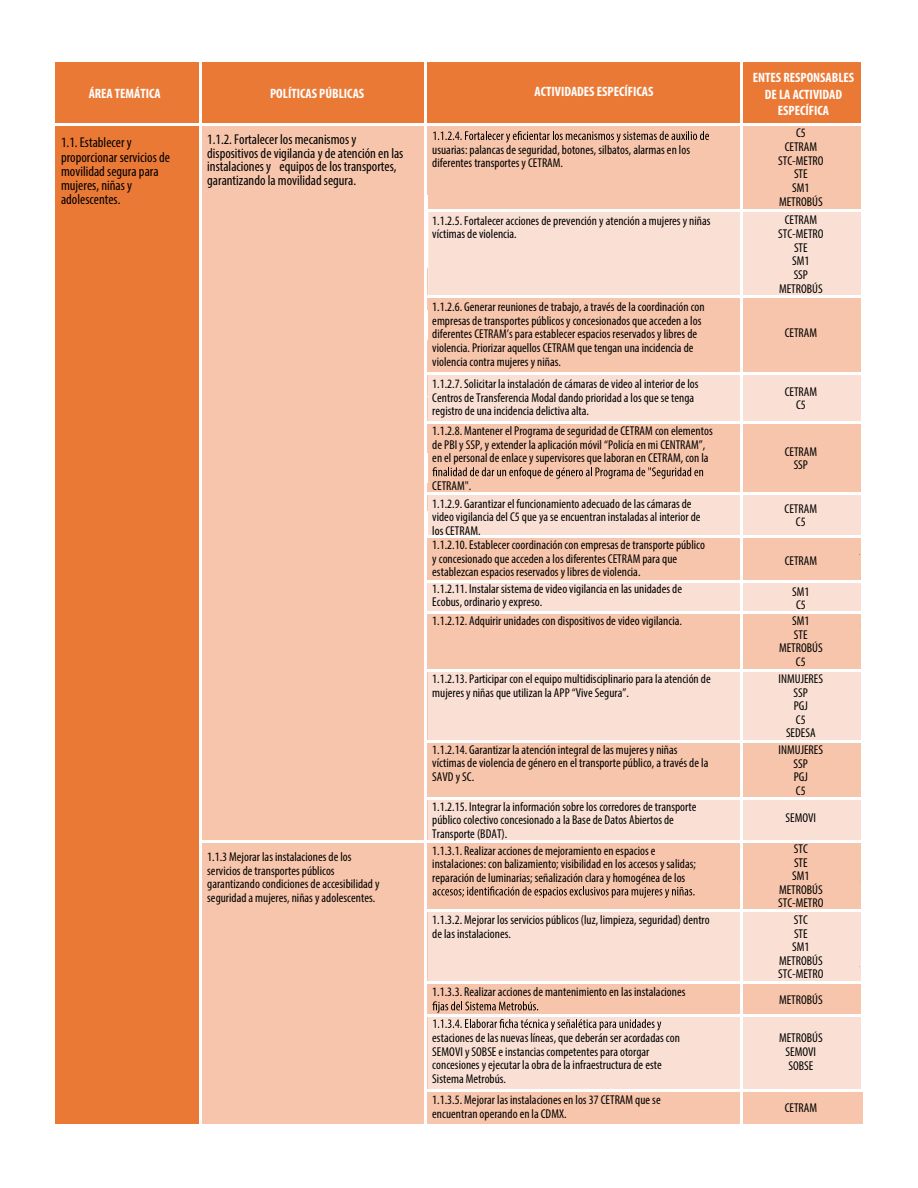
<style>
.page{position:relative;width:918px;height:1188px;background:#fff}
.page>*{position:absolute;margin:0;border:0;box-sizing:border-box;transform-origin:0 0}
.t1{font:condensed 14.25px/14.1px "Myriad Pro";color:#000}
.t2{font:700 condensed 13.65px/16.4px "Myriad Pro";color:#fff;text-align:center}
.t3{font:condensed 12.9px/13.5px "Myriad Pro";color:#000}
</style>
<div class="page">
<div style="left:428px;top:125px;width:314px;height:85px;background:#f6c5ab"></div>
<div style="left:742px;top:125px;width:120px;height:85px;background:#f6c5ab"></div>
<div style="left:742px;top:422px;width:120px;height:72px;background:#f6c5ab"></div>
<div style="left:742px;top:613px;width:120px;height:57px;background:#f6c5ab"></div>
<div style="left:741px;top:62px;width:121px;height:62px;background:#eb7936"></div>
<div style="left:201px;top:120px;width:226px;height:1004px;background:#f6c5ab"></div>
<div style="left:55px;top:62px;width:146px;height:62px;background:#eb7936"></div>
<div style="left:201px;top:62px;width:226px;height:62px;background:#eb7936"></div>
<div style="left:427px;top:62px;width:315px;height:62px;background:#eb7936"></div>
<div style="left:55px;top:120px;width:145px;height:1004px;background:#eb7936"></div>
<div style="left:428px;top:211px;width:314px;height:86px;background:#fae0d4"></div>
<div style="left:742px;top:211px;width:120px;height:86px;background:#fae0d4"></div>
<div style="left:428px;top:297px;width:313px;height:76px;background:#f6c5ab"></div>
<div style="left:742px;top:296px;width:120px;height:78px;background:#f6c5ab"></div>
<div style="left:428px;top:374px;width:313px;height:48px;background:#fae0d4"></div>
<div style="left:742px;top:374px;width:121px;height:48px;background:#fae0d4"></div>
<div style="left:428px;top:422px;width:313px;height:72px;background:#f6c5ab"></div>
<div style="left:428px;top:495px;width:314px;height:42px;background:#fae0d4"></div>
<div style="left:742px;top:495px;width:120px;height:42px;background:#fae0d4"></div>
<div style="left:426px;top:536px;width:315px;height:46px;background:#f6c5ab"></div>
<div style="left:742px;top:537px;width:120px;height:45px;background:#f6c5ab"></div>
<div style="left:427px;top:581px;width:315px;height:32px;background:#fae0d4"></div>
<div style="left:742px;top:582px;width:120px;height:31px;background:#fae0d4"></div>
<div style="left:428px;top:613px;width:313px;height:57px;background:#f6c5ab"></div>
<div style="left:428px;top:671px;width:314px;height:71px;background:#fae0d4"></div>
<div style="left:742px;top:671px;width:120px;height:71px;background:#fae0d4"></div>
<div style="left:428px;top:741px;width:313px;height:56px;background:#f6c5ab"></div>
<div style="left:424px;top:840px;width:317px;height:72px;background:#f6c5ab"></div>
<div style="left:424px;top:981px;width:317px;height:35px;background:#f6c5ab"></div>
<div style="left:741px;top:981px;width:122px;height:35px;background:#f6c5ab"></div>
<div style="left:424px;top:1090px;width:317px;height:34px;background:#f6c5ab"></div>
<div style="left:741px;top:1090px;width:122px;height:34px;background:#f6c5ab"></div>
<div style="left:743px;top:840px;width:120px;height:72px;background:#f6c5ab"></div>
<div style="left:742px;top:741px;width:120px;height:56px;background:#f6c5ab"></div>
<div style="left:428px;top:797px;width:313px;height:44px;background:#fae0d4"></div>
<div style="left:428px;top:910px;width:313px;height:72px;background:#fae0d4"></div>
<div style="left:743px;top:910px;width:120px;height:72px;background:#fae0d4"></div>
<div style="left:428px;top:1015px;width:313px;height:75px;background:#fae0d4"></div>
<div style="left:743px;top:1015px;width:120px;height:75px;background:#fae0d4"></div>
<div style="left:742px;top:797px;width:120px;height:44px;background:#fae0d4"></div>
<hr style="left:54px;top:123px;width:809px;height:3px;background:#fff">
<hr style="left:426px;top:209px;width:437px;height:2px;background:#fff">
<hr style="left:426px;top:296px;width:437px;height:2px;background:#fff">
<hr style="left:426px;top:372px;width:437px;height:2px;background:#fff">
<hr style="left:426px;top:421px;width:437px;height:2px;background:#fff">
<hr style="left:427px;top:493px;width:436px;height:2px;background:#fff">
<hr style="left:426px;top:536px;width:437px;height:2px;background:#fff">
<hr style="left:426px;top:581px;width:437px;height:2px;background:#fff">
<hr style="left:426px;top:612px;width:437px;height:2px;background:#fff">
<hr style="left:426px;top:670px;width:437px;height:2px;background:#fff">
<hr style="left:426px;top:740px;width:437px;height:2px;background:#fff">
<hr style="left:426px;top:797px;width:437px;height:2px;background:#fff">
<hr style="left:741px;top:62px;width:2px;height:1062px;background:#fff">
<hr style="left:862px;top:62px;width:2px;height:1028px;background:#fff">
<hr style="left:425px;top:62px;width:2px;height:1065px;background:#fff">
<hr style="left:199px;top:62px;width:2px;height:1062px;background:#fff">
<hr style="left:200px;top:840px;width:663px;height:2px;background:#fff">
<hr style="left:426px;top:910px;width:437px;height:2px;background:#fff">
<hr style="left:426px;top:982px;width:437px;height:2px;background:#fff">
<hr style="left:426px;top:1015px;width:437px;height:2px;background:#fff">
<hr style="left:426px;top:1089px;width:437px;height:2px;background:#fff">
<svg style="left:433px;top:131px;width:276px;height:12px"></svg>
<svg style="left:432px;top:467px;width:271px;height:12px"></svg>
<svg style="left:433px;top:886px;width:262px;height:12px"></svg>
<svg style="left:432px;top:1001px;width:106px;height:12px"></svg>
<svg style="left:433px;top:1019px;width:228px;height:12px"></svg>
<p class="t2" style="left:89px;top:85px;width:73px">ÁREA TEMÁTICA</p>
<p class="t2" style="left:270px;top:85px;width:96px">POLÍTICAS PÚBLICAS</p>
<p class="t2" style="left:535px;top:83px;width:120px">ACTIVIDADES ESPECÍFICAS</p>
<p class="t1" style="left:207px;top:132px;width:198px;line-height:13.6px">1.1.2. Fortalecer los mecanismos y dispositivos de vigilancia y de atención en las instalaciones y equipos de los transportes, garantizando la movilidad segura.</p>
<p class="t1" style="left:61px;top:136px;width:110px">1.1. Establecer y proporcionar servicios de movilidad segura para mujeres, niñas y adolescentes.</p>
<p class="t3" style="left:432px;top:142px;width:259px">usuarias: palancas de seguridad, botones, silbatos, alarmas en los diferentes transportes y CETRAM.</p>
<p class="t2" style="left:753px;top:69px;width:103px">ENTES RESPONSABLES<br>DE LA ACTIVIDAD<br>ESPECÍFICA</p>
<p class="t3" style="left:778px;top:126px;width:47px;text-align:center">C5<br>CETRAM<br>STC-METRO<br>STE<br>SM1<br>METROBÚS</p>
<p class="t3" style="left:432px;top:213px;width:280px">1.1.2.5. Fortalecer acciones de prevención y atención a mujeres y niñas víctimas de violencia.</p>
<p class="t3" style="left:778px;top:213px;width:47px;text-align:center">CETRAM<br>STC-METRO<br>STE<br>SM1<br>SSP<br>METROBÚS</p>
<p class="t3" style="left:432px;top:300px;width:274px">1.1.2.6. Generar reuniones de trabajo, a través de la coordinación con empresas de transportes públicos y concesionados que acceden a los diferentes CETRAM’s para establecer espacios reservados y libres de violencia. Priorizar aquellos CETRAM que tengan una incidencia de violencia contra mujeres y niñas.</p>
<p class="t3" style="left:785px;top:326px;width:34px">CETRAM</p>
<p class="t3" style="left:432px;top:377px;width:268px">1.1.2.7. Solicitar la instalación de cámaras de video al interior de los<br>Centros de Transferencia Modal dando prioridad a los que se tenga registro de una incidencia delictiva alta.</p>
<p class="t3" style="left:785px;top:384px;width:34px;text-align:center">CETRAM<br>C5</p>
<p class="t3" style="left:432px;top:424px;width:282px">1.1.2.8. Mantener el Programa de seguridad de CETRAM con elementos de PBI y SSP, y extender la aplicación móvil “Policía en mi CENTRAM”, en el personal de enlace y supervisores que laboran en CETRAM, con la</p>
<p class="t3" style="left:432px;top:479px;width:41px">CETRAM".</p>
<p class="t3" style="left:785px;top:444px;width:34px;text-align:center">CETRAM<br>SSP</p>
<p class="t3" style="left:432px;top:497px;width:270px">1.1.2.9. Garantizar el funcionamiento adecuado de las cámaras de video vigilancia del C5 que ya se encuentran instaladas al interior de los CETRAM.</p>
<p class="t3" style="left:785px;top:502px;width:34px;text-align:center">CETRAM<br>C5</p>
<p class="t3" style="left:432px;top:538px;width:274px">1.1.2.10. Establecer coordinación con empresas de transporte público y concesionado que acceden a los diferentes CETRAM para que establezcan espacios reservados y libres de violencia.</p>
<p class="t3" style="left:432px;top:582px;width:251px">1.1.2.11. Instalar sistema de video vigilancia en las unidades de<br>Ecobus, ordinario y expreso.</p>
<p class="t3" style="left:792px;top:584px;width:19px">SM1<br>C5</p>
<p class="t3" style="left:432px;top:614px;width:251px">1.1.2.12. Adquirir unidades con dispositivos de video vigilancia.</p>
<p class="t3" style="left:779px;top:614px;width:45px;text-align:center">SM1<br>STE<br>METROBÚS<br>C5</p>
<p class="t3" style="left:432px;top:672px;width:280px">1.1.2.13. Participar con el equipo multidisciplinario para la atención de mujeres y niñas que utilizan la APP “Vive Segura”.</p>
<p class="t3" style="left:779px;top:672px;width:46px;text-align:center">INMUJERES<br>SSP<br>PGJ<br>C5<br>SEDESA</p>
<p class="t3" style="left:432px;top:743px;width:278px">1.1.2.14. Garantizar la atención integral de las mujeres y niñas víctimas de violencia de género en el transporte público, a través de la<br>SAVD y SC.</p>
<p class="t3" style="left:779px;top:743px;width:46px;text-align:center">INMUJERES<br>SSP<br>PGJ<br>C5</p>
<p class="t3" style="left:432px;top:800px;width:266px">1.1.2.15. Integrar la información sobre los corredores de transporte público colectivo concesionado a la Base de Datos Abiertos de<br>Transporte (BDAT).</p>
<p class="t3" style="left:786px;top:811px;width:32px">SEMOVI</p>
<p class="t3" style="left:785px;top:553px;width:34px">CETRAM</p>
<p class="t3" style="left:207px;top:850px;width:174px">1.1.3 Mejorar las instalaciones de los servicios de transportes públicos garantizando condiciones de accesibilidad y seguridad a mujeres, niñas y adolescentes.</p>
<p class="t3" style="left:432px;top:844px;width:265px">1.1.3.1. Realizar acciones de mejoramiento en espacios e instalaciones: con balizamiento; visibilidad en los accesos y salidas; reparación de luminarias; señalización clara y homogénea de los</p>
<p class="t3" style="left:778px;top:842px;width:47px;text-align:center">STC<br>STE<br>SM1<br>METROBÚS<br>STC-METRO</p>
<p class="t3" style="left:432px;top:913px;width:279px">1.1.3.2. Mejorar los servicios públicos (luz, limpieza, seguridad) dentro de las instalaciones.</p>
<p class="t3" style="left:778px;top:913px;width:47px;text-align:center">STC<br>STE<br>SM1<br>METROBÚS<br>STC-METRO</p>
<p class="t3" style="left:432px;top:985px;width:255px">1.1.3.3. Realizar acciones de mantenimiento en las instalaciones</p>
<p class="t3" style="left:432px;top:1031px;width:249px">estaciones de las nuevas líneas, que deberán ser acordadas con SEMOVI y SOBSE e instancias competentes para otorgar concesiones y ejecutar la obra de la infraestructura de este Sistema Metrobús.</p>
<p class="t3" style="left:779px;top:1031px;width:45px;text-align:center">METROBÚS<br>SEMOVI<br>SOBSE</p>
<p class="t3" style="left:432px;top:1093px;width:230px">1.1.3.5. Mejorar las instalaciones en los 37 CETRAM que se encuentran operando en la CDMX.</p>
<p class="t3" style="left:785px;top:1100px;width:34px">CETRAM</p>
<p class="t3" style="left:779px;top:993px;width:45px">METROBÚS</p>
</div>
